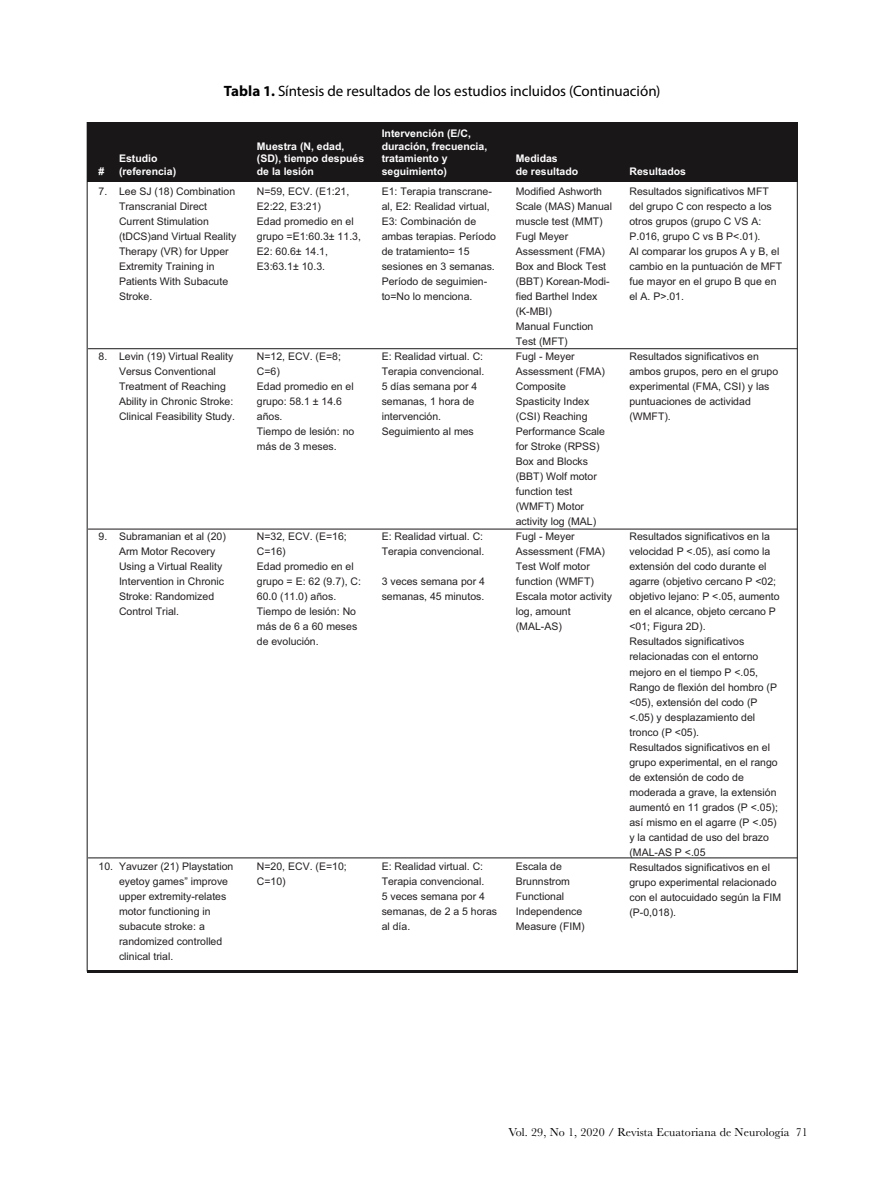
<style>
.page{position:relative;width:893px;height:1178px;background:#fff}
.page>*{position:absolute;margin:0;border:0;box-sizing:border-box;transform-origin:0 0}
.t1{font:15px "Myriad Pro";letter-spacing:-.005em;color:#000}
.t2{font:12px "Baskerville";letter-spacing:.01em;color:#000}
.t3{font:10.5px/15px "Arial";color:#231f20}
.t4{font:700 10.5px/12.6px "Arial";color:#fff}
.s1{font-weight:700}
</style>
<div class="page">
<hr style="left:88px;top:857px;width:709px;height:1px;background:#1a1718">
<hr style="left:88px;top:529px;width:709px;height:1px;background:#1a1718">
<div style="left:87px;top:122px;width:710px;height:60px;background:#1a1718"></div>
<hr style="left:87px;top:970px;width:710px;height:2px;background:#1a1718">
<hr style="left:88px;top:348px;width:709px;height:1px;background:#1a1718">
<p class="t4" style="left:119px;top:153px;width:40px">Estudio</p>
<p class="t4" style="left:99px;top:165px;width:7px">#</p>
<p class="t4" style="left:119px;top:165px;width:59px">(referencia)</p>
<h1 class="t1" style="left:224px;top:82px;width:438px"><span class="s1">Tabla 1.</span> Síntesis de resultados de los estudios incluidos (Continuación)</h1>
<p class="t4" style="left:257px;top:140px;width:109px">Muestra (N, edad, (SD), tiempo después de la lesión</p>
<p class="t4" style="left:382px;top:128px;width:107px">Intervención (E/C, duración, frecuencia, tratamiento y seguimiento)</p>
<p class="t4" style="left:516px;top:153px;width:64px">Medidas<br>de resultado</p>
<p class="t4" style="left:629px;top:165px;width:58px">Resultados</p>
<p class="t3" style="left:99px;top:184px;width:10px">7.</p>
<p class="t3" style="left:119px;top:184px;width:119px">Lee SJ (18) Combination<br>Transcranial Direct<br>Current Stimulation (tDCS)and Virtual Reality<br>Therapy (VR) for Upper<br>Extremity Training in<br>Patients With Subacute<br>Stroke.</p>
<p class="t3" style="left:257px;top:184px;width:106px">N=59, ECV. (E1:21,<br>E2:22, E3:21)<br>Edad promedio en el grupo =E1:60.3± 11.3,<br>E2: 60.6± 14.1,<br>E3:63.1± 10.3.</p>
<p class="t3" style="left:99px;top:349px;width:10px">8.</p>
<p class="t3" style="left:119px;top:349px;width:118px">Levin (19) Virtual Reality<br>Versus Conventional<br>Treatment of Reaching<br>Ability in Chronic Stroke:<br>Clinical Feasibility Study.</p>
<p class="t3" style="left:257px;top:349px;width:99px">N=12, ECV. (E=8;<br>C=6)<br>Edad promedio en el grupo: 58.1 ± 14.6 años.<br>Tiempo de lesión: no más de 3 meses.</p>
<p class="t3" style="left:99px;top:529px;width:10px">9.</p>
<p class="t3" style="left:119px;top:529px;width:108px">Subramanian et al (20)<br>Arm Motor Recovery<br>Using a Virtual Reality<br>Intervention in Chronic<br>Stroke: Randomized<br>Control Trial.</p>
<p class="t3" style="left:257px;top:529px;width:106px">N=32, ECV. (E=16;<br>C=16)<br>Edad promedio en el grupo = E: 62 (9.7), C:<br>60.0 (11.0) años.<br>Tiempo de lesión: No más de 6 a 60 meses de evolución.</p>
<p class="t3" style="left:119px;top:859px;width:116px">Yavuzer (21) Playstation eyetoy games” improve upper extremity-relates motor functioning in subacute stroke: a randomized controlled clinical trial.</p>
<p class="t3" style="left:99px;top:859px;width:16px">10.</p>
<p class="t3" style="left:257px;top:859px;width:91px">N=20, ECV. (E=10;<br>C=10)</p>
<p class="t3" style="left:382px;top:184px;width:116px">E1: Terapia transcrane&shy;al, E2: Realidad virtual,<br>E3: Combinación de ambas terapias. Período de tratamiento= 15 sesiones en 3 semanas.<br>Período de seguimien&shy;to=No lo menciona.</p>
<p class="t3" style="left:382px;top:349px;width:104px">E: Realidad virtual. C:<br>Terapia convencional.<br>5 días semana por 4 semanas, 1 hora de intervención.<br>Seguimiento al mes</p>
<p class="t3" style="left:382px;top:529px;width:104px">E: Realidad virtual. C:<br>Terapia convencional.</p>
<p class="t3" style="left:382px;top:574px;width:105px">3 veces semana por 4 semanas, 45 minutos.</p>
<p class="t3" style="left:382px;top:859px;width:117px">E: Realidad virtual. C:<br>Terapia convencional.<br>5 veces semana por 4 semanas, de 2 a 5 horas al día.</p>
<p class="t3" style="left:516px;top:184px;width:98px">Modified Ashworth<br>Scale (MAS) Manual muscle test (MMT)<br>Fugl Meyer<br>Assessment (FMA)<br>Box and Block Test (BBT) Korean-Modi&shy;fied Barthel Index (K-MBI)<br>Manual Function<br>Test (MFT)<br>Fugl - Meyer<br>Assessment (FMA)<br>Composite<br>Spasticity Index (CSI) Reaching<br>Performance Scale for Stroke (RPSS)<br>Box and Blocks (BBT) Wolf motor function test (WMFT) Motor activity log (MAL)<br>Fugl - Meyer<br>Assessment (FMA)<br>Test Wolf motor function (WMFT)<br>Escala motor activity log, amount (MAL-AS)</p>
<p class="t3" style="left:516px;top:859px;width:70px">Escala de<br>Brunnstrom<br>Functional<br>Independence<br>Measure (FIM)</p>
<p class="t3" style="left:629px;top:184px;width:154px">Resultados significativos MFT del grupo C con respecto a los otros grupos (grupo C VS A:<br>P.016, grupo C vs B P&lt;.01).<br>Al comparar los grupos A y B, el cambio en la puntuación de MFT fue mayor en el grupo B que en el A. P&gt;.01.</p>
<p class="t3" style="left:629px;top:349px;width:150px">Resultados significativos en ambos grupos, pero en el grupo experimental (FMA, CSI) y las puntuaciones de actividad (WMFT).</p>
<p class="t3" style="left:629px;top:529px;width:153px">Resultados significativos en la velocidad P &lt;.05), así como la extensión del codo durante el agarre (objetivo cercano P &lt;02; objetivo lejano: P &lt;.05, aumento en el alcance, objeto cercano P &lt;01; Figura 2D).<br>Resultados significativos relacionadas con el entorno mejoro en el tiempo P &lt;.05,<br>Rango de flexión del hombro (P &lt;05), extensión del codo (P &lt;.05) y desplazamiento del tronco (P &lt;05).<br>Resultados significativos en el grupo experimental, en el rango de extensión de codo de moderada a grave, la extensión aumentó en 11 grados (P &lt;.05); así mismo en el agarre (P &lt;.05) y la cantidad de uso del brazo (MAL-AS P &lt;.05<br>Resultados significativos en el grupo experimental relacionado con el autocuidado según la FIM (P-0,018).</p>
<p class="t2" style="left:508px;top:1124px;width:301px">Vol. 29, No 1, 2020 / Revista Ecuatoriana de Neurología 71</p>
</div>
